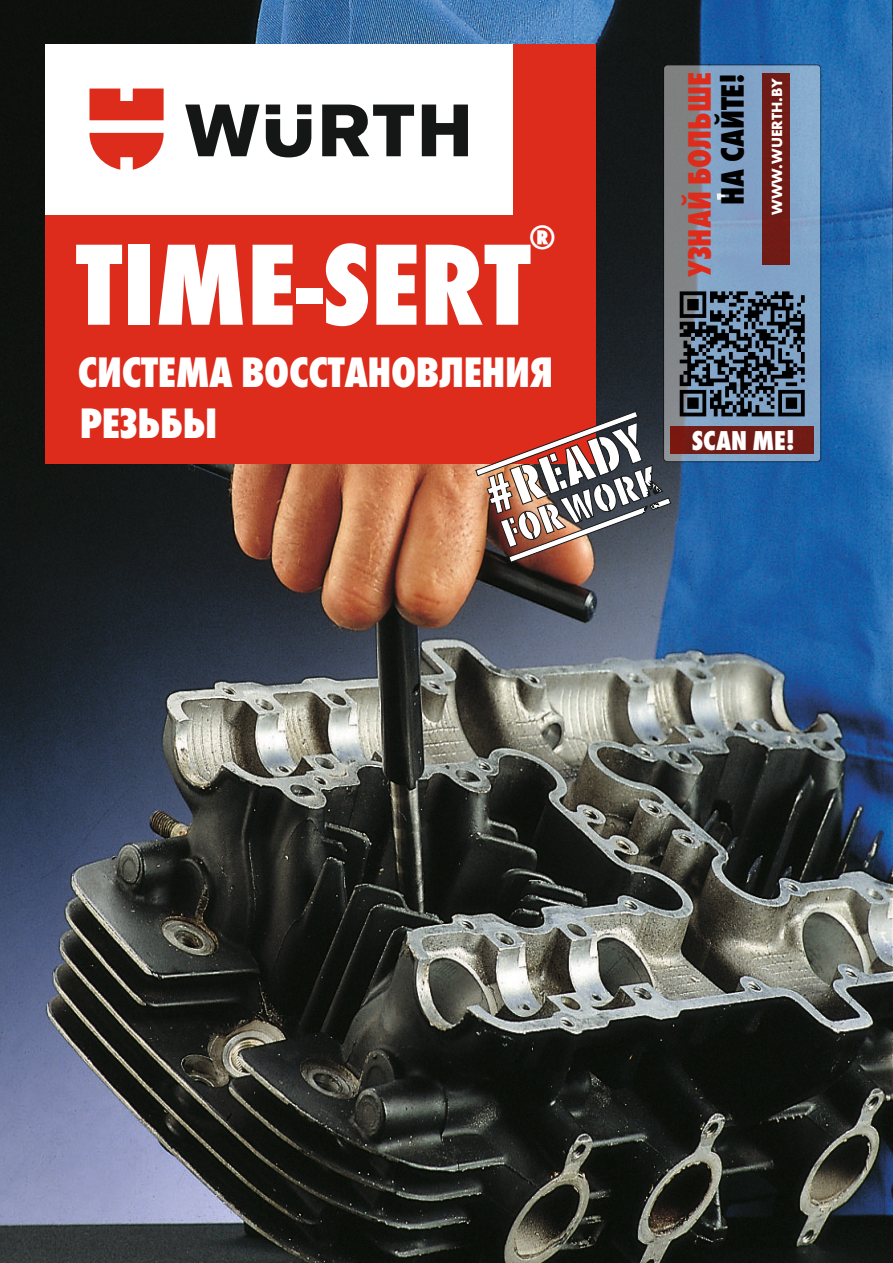
<style>
.page{position:relative;width:893px;height:1263px;background:#fff}
.page>*{position:absolute;margin:0;border:0;box-sizing:border-box;transform-origin:0 0}
.t1{font:800 condensed 120px "Wuerth";color:#fff}
.t2{font:44.4px "Wuerth Extra Bold Cond Caps";letter-spacing:-.01em;color:#fff}
.t3{font:800 condensed 34.95px "Wuerth";color:#fff}
.t4{font:33.6px "Wuerth Extra Bold Cond Caps";color:#dd2b1c}
.t5{font:33.6px "Wuerth Extra Bold Cond Caps";color:#000}
.t6{font:28.35px "Wuerth Extra Bold Cond Caps";color:#fff}
.t7{font:700 15.3px "Wuerth";color:#fff}
</style>
<div class="page">
<img style="left:0;top:0;width:893px;height:1262px">
<div style="left:45px;top:44px;width:550px;height:419px;background:#dd2b1c"></div>
<div style="left:45px;top:44px;width:468px;height:170px;background:#fff"></div>
<svg style="left:185px;top:105px;width:283px;height:52px"></svg>
<svg style="left:89px;top:89px;width:75px;height:81px"></svg>
<svg style="left:663px;top:64px;width:158px;height:398px;background:#7e97b0"></svg>
<svg style="left:680px;top:291px;width:125px;height:125px;background:#405060"></svg>
<div style="left:762px;top:74px;width:27px;height:191px;background:#701b15"></div>
<div style="left:670px;top:426px;width:144px;height:27px;background:#721b15"></div>
<svg style="left:475px;top:411px;width:197px;height:152px"></svg>
<p class="t3" style="left:529px;top:221px;width:28px">®</p>
<h1 class="t1" style="left:76px;top:230px;width:456px">TIME-SERT</h1>
<p class="t2" style="left:78px;top:352px;width:477px">сИСТЕМА ВОССТАНОВЛЕНИЯ</p>
<p class="t2" style="left:80px;top:402px;width:139px">РЕЗЬБЫ</p>
<p class="t4" style="left:684px;top:277px;width:206px;rotate:-90deg">УЗНАЙ БОЛЬШЕ</p>
<p class="t5" style="left:717px;top:205px;width:133px;rotate:-90deg">на сайте!</p>
<p class="t7" style="left:770px;top:215px;width:138px;rotate:-90deg">WWW.WUERTH.BY</p>
<p class="t6" style="left:692px;top:428px;width:105px">SCAN ME!</p>
</div>
